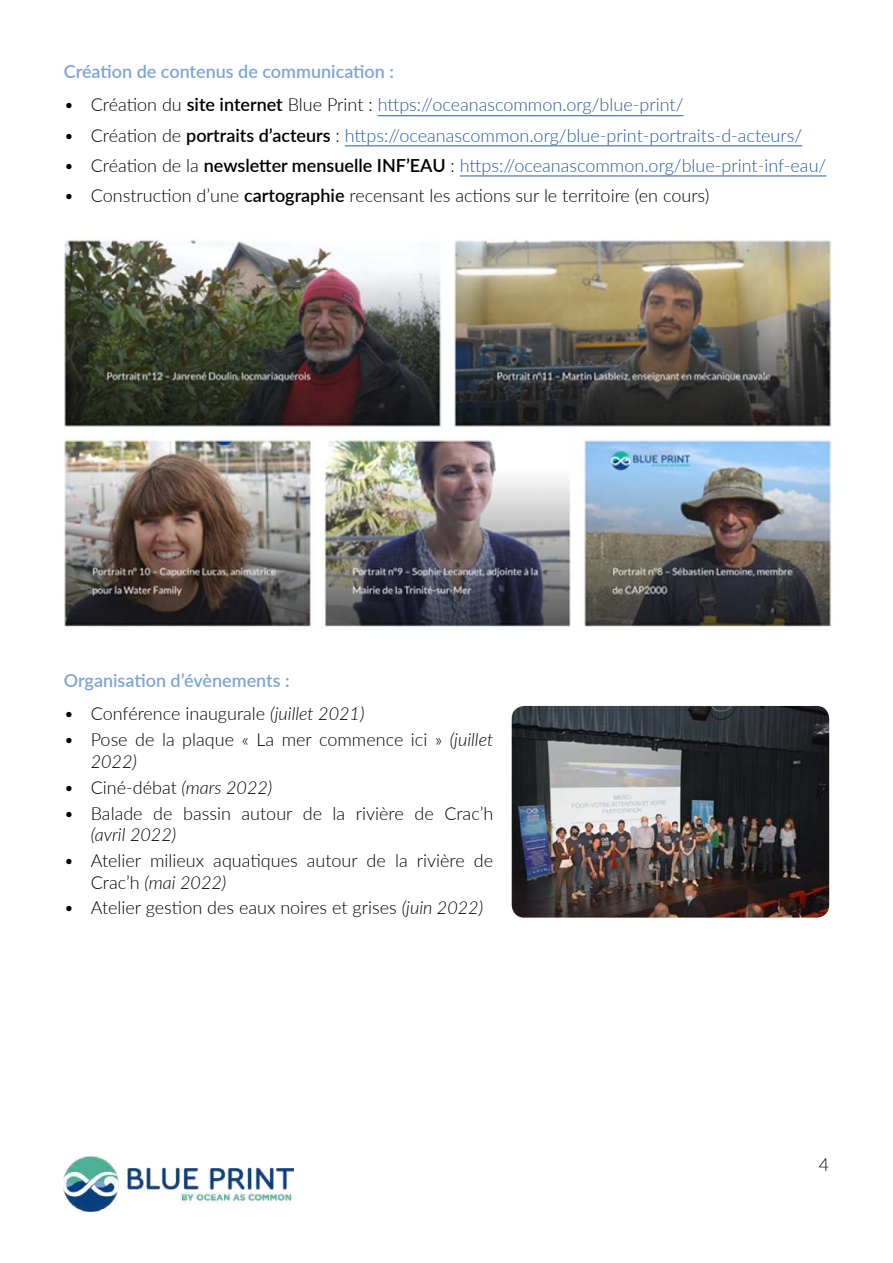
<style>
.page{position:relative;width:893px;height:1263px;background:#fff}
.page>*{position:absolute;margin:0;border:0;box-sizing:border-box;transform-origin:0 0}
.t1{font:300 18px/21.6px "Lato";color:#000}
.t2{font:300 18px "Lato";color:#275b9b}
.t3{font:600 18px "Lato";color:#7da5d4}
.t4{font:italic 300 18px "Lato";color:#000}
.s1{color:#000}
.s2{font-weight:600;color:#000}
.s3{font-weight:600}
.s4{font-style:italic}
</style>
<div class="page">
<img style="left:64px;top:1157px;width:229px;height:55px">
<hr style="left:378px;top:115px;width:305px;height:1px;background:#275b9b">
<hr style="left:345px;top:146px;width:457px;height:1px;background:#275b9b">
<hr style="left:460px;top:176px;width:366px;height:1px;background:#275b9b">
<img style="left:63px;top:238px;width:769px;height:390px">
<img style="left:512px;top:706px;width:317px;height:212px">
<p class="t3" style="left:64px;top:59px;width:332px">Création de contenus de communication :</p>
<p class="t2" style="left:64px;top:92px;width:621px"><span class="s1">• Création du</span> <span class="s2">site internet</span> <span class="s1">Blue Print :</span> https://oceanascommon.org/blue-print/</p>
<p class="t2" style="left:64px;top:123px;width:740px"><span class="s1">• Création de</span> <span class="s2">portraits d’acteurs</span> <span class="s1">:</span> https://oceanascommon.org/blue-print-portraits-d-acteurs/</p>
<p class="t2" style="left:64px;top:153px;width:764px"><span class="s1">• Création de la</span> <span class="s2">newsletter mensuelle INF’EAU</span> <span class="s1">:</span> https://oceanascommon.org/blue-print-inf-eau/</p>
<p class="t1" style="left:64px;top:184px;width:647px">• Construction d’une <span class="s3">cartographie</span> recensant les actions sur le territoire (en cours)</p>
<p class="t3" style="left:64px;top:668px;width:227px">Organisation d’évènements :</p>
<p class="t1" style="left:64px;top:702px;width:302px">• Conférence inaugurale <span class="s4">(juillet 2021)</span></p>
<p class="t1" style="left:91px;top:728px;width:404px;text-indent:-27px">• Pose de la plaque « La mer commence ici » <span class="s4">(juillet<br>2022)</span></p>
<p class="t1" style="left:64px;top:776px;width:210px">• Ciné-débat <span class="s4">(mars 2022)</span></p>
<p class="t1" style="left:64px;top:802px;width:431px">• Balade de bassin autour de la rivière de Crac’h</p>
<p class="t4" style="left:91px;top:822px;width:87px">(avril 2022)</p>
<p class="t1" style="left:91px;top:849px;width:404px;text-indent:-27px">• Atelier milieux aquatiques autour de la rivière de<br>Crac’h <span class="s4">(mai 2022)</span></p>
<p class="t1" style="left:64px;top:896px;width:421px">• Atelier gestion des eaux noires et grises <span class="s4">(juin 2022)</span></p>
<p class="t1" style="left:819px;top:1153px;width:12px">4</p>
</div>
